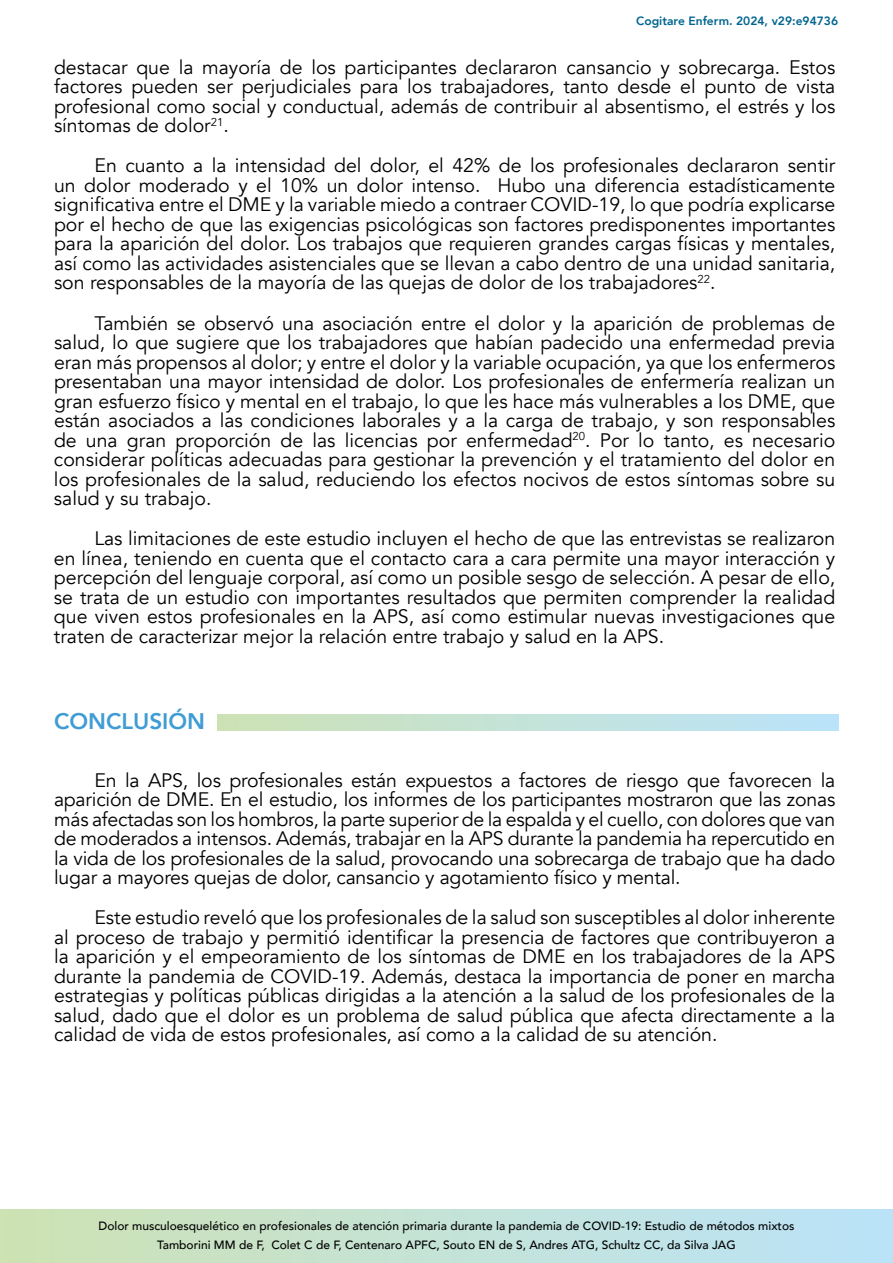
<style>
.page{position:relative;width:893px;height:1263px;background:#fff}
.page>*{position:absolute;margin:0;border:0;box-sizing:border-box;transform-origin:0 0}
.t1{font:800 22.5px "Avenir";color:#409cd4}
.t2{font:19.5px/19.5px "Avenir";color:#000;text-align:justify}
.t3{font:500 12px/18.6px "Avenir";color:#000;text-align:center}
.t4{font:800 12px "Avenir";color:#00658f}
</style>
<div class="page">
<svg style="left:0;top:1209px;width:893px;height:54px;background:#c4e2d6"></svg>
<div style="left:218px;top:714px;width:621px;height:17px;background:linear-gradient(to right,#cde2b5,#bae3fb)"></div>
<p class="t4" style="left:636px;top:12px;width:203px">Cogitare Enferm. 2024, v29:e94736</p>
<p class="t2" style="left:54px;top:57px;width:783px">destacar que la mayoría de los participantes declararon cansancio y sobrecarga. Estos factores pueden ser perjudiciales para los trabajadores, tanto desde el punto de vista profesional como social y conductual, además de contribuir al absentismo, el estrés y los síntomas de dolor<sup>21</sup>.</p>
<p class="t2" style="left:54px;top:156px;width:783px;text-indent:40px">En cuanto a la intensidad del dolor, el 42% de los profesionales declararon sentir un dolor moderado y el 10% un dolor intenso. Hubo una diferencia estadísticamente significativa entre el DME y la variable miedo a contraer COVID-19, lo que podría explicarse por el hecho de que las exigencias psicológicas son factores predisponentes importantes para la aparición del dolor. Los trabajos que requieren grandes cargas físicas y mentales, así como las actividades asistenciales que se llevan a cabo dentro de una unidad sanitaria, son responsables de la mayoría de las quejas de dolor de los trabajadores<sup>22</sup>.</p>
<p class="t2" style="left:54px;top:313px;width:783px;text-indent:40px">También se observó una asociación entre el dolor y la aparición de problemas de salud, lo que sugiere que los trabajadores que habían padecido una enfermedad previa eran más propensos al dolor; y entre el dolor y la variable ocupación, ya que los enfermeros presentaban una mayor intensidad de dolor. Los profesionales de enfermería realizan un gran esfuerzo físico y mental en el trabajo, lo que les hace más vulnerables a los DME, que están asociados a las condiciones laborales y a la carga de trabajo, y son responsables de una gran proporción de las licencias por enfermedad<sup>20</sup>. Por lo tanto, es necesario considerar políticas adecuadas para gestionar la prevención y el tratamiento del dolor en los profesionales de la salud, reduciendo los efectos nocivos de estos síntomas sobre su salud y su trabajo.</p>
<p class="t2" style="left:54px;top:529px;width:783px;text-indent:40px">Las limitaciones de este estudio incluyen el hecho de que las entrevistas se realizaron en línea, teniendo en cuenta que el contacto cara a cara permite una mayor interacción y percepción del lenguaje corporal, así como un posible sesgo de selección. A pesar de ello, se trata de un estudio con importantes resultados que permiten comprender la realidad que viven estos profesionales en la APS, así como estimular nuevas investigaciones que traten de caracterizar mejor la relación entre trabajo y salud en la APS.</p>
<p class="t1" style="left:54px;top:704px;width:153px">CONCLUSIÓN</p>
<p class="t2" style="left:54px;top:770px;width:783px;text-indent:40px">En la APS, los profesionales están expuestos a factores de riesgo que favorecen la aparición de DME. En el estudio, los informes de los participantes mostraron que las zonas más afectadas son los hombros, la parte superior de la espalda y el cuello, con dolores que van de moderados a intensos. Además, trabajar en la APS durante la pandemia ha repercutido en la vida de los profesionales de la salud, provocando una sobrecarga de trabajo que ha dado lugar a mayores quejas de dolor, cansancio y agotamiento físico y mental.</p>
<p class="t2" style="left:54px;top:908px;width:783px;text-indent:40px">Este estudio reveló que los profesionales de la salud son susceptibles al dolor inherente al proceso de trabajo y permitió identificar la presencia de factores que contribuyeron a la aparición y el empeoramiento de los síntomas de DME en los trabajadores de la APS durante la pandemia de COVID-19. Además, destaca la importancia de poner en marcha estrategias y políticas públicas dirigidas a la atención a la salud de los profesionales de la salud, dado que el dolor es un problema de salud pública que afecta directamente a la calidad de vida de estos profesionales, así como a la calidad de su atención.</p>
<p class="t3" style="left:98px;top:1216px;width:698px">Dolor musculoesquelético en profesionales de atención primaria durante la pandemia de COVID-19: Estudio de métodos mixtos<br>Tamborini MM de F, Colet C de F, Centenaro APFC, Souto EN de S, Andres ATG, Schultz CC, da Silva JAG</p>
</div>
